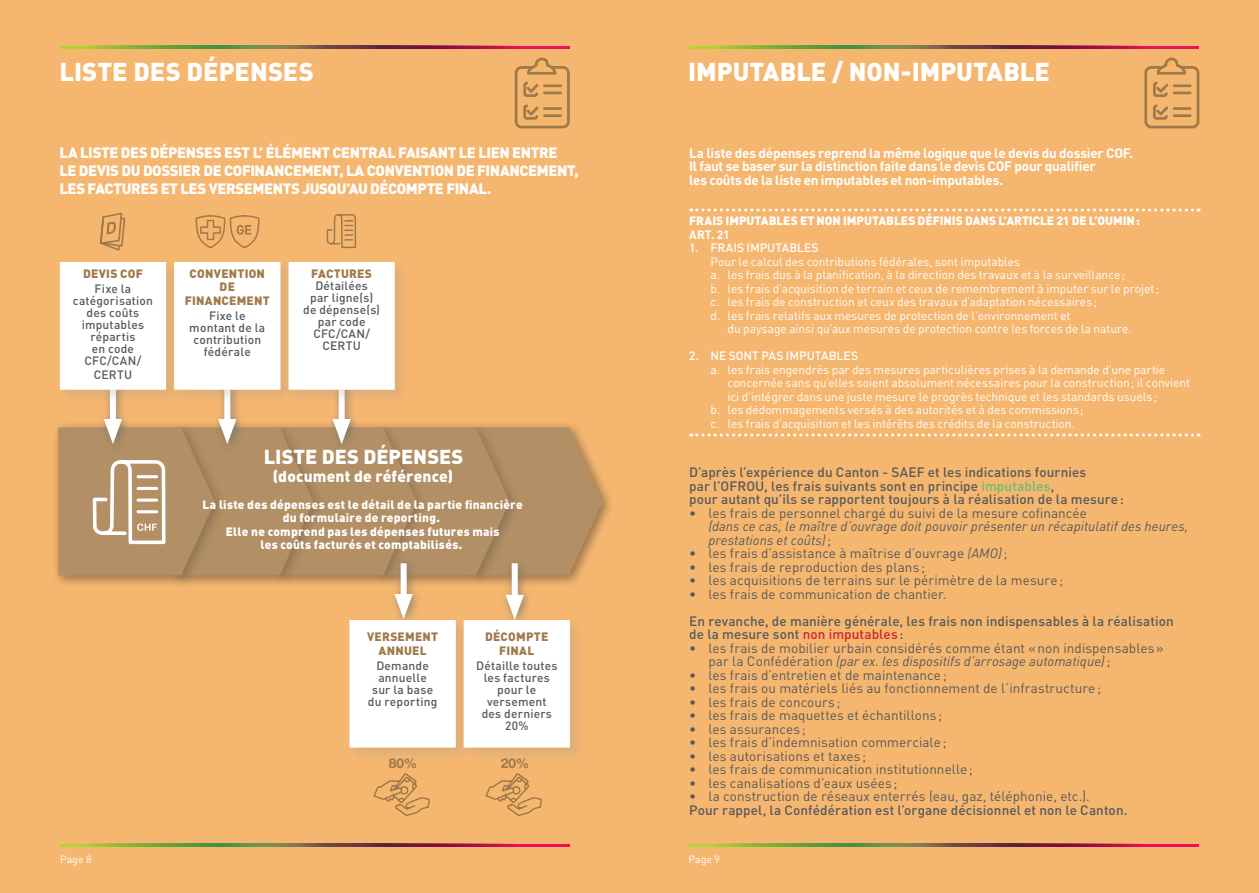
<style>
.page{position:relative;width:1259px;height:893px;background:#f5b770}
.page>*{position:absolute;margin:0;border:0;box-sizing:border-box;transform-origin:0 0}
.GROS_TITRE{font:900 25.5px "DIN";color:#fff}
.GROS_TITRE-2{font:900 19.95px "DIN";color:#fff}
.GROS_TITRE-3{font:900 15.75px "DIN";letter-spacing:.005em;color:#fff}
.TEXTE_BASE{font:900 14.85px/18px "DIN";letter-spacing:-.025em;color:#fff}
.TEXTE_BASE-2{font:13.5px "DIN";letter-spacing:.005em;color:#57585a}
.TEXTE_BASE-3{font:500 13.5px/13.5px "DIN";letter-spacing:.005em;color:#57585a}
.TEXTE_BASE-4{font:italic 13.5px/13.5px "DIN";letter-spacing:.005em;color:#57585a}
.TEXTE_BASE-5{font:700 13.5px/13.5px "DIN";letter-spacing:-.015em;color:#fff}
.t1{font:700 13.5px "Helvetica Rounded LT Std";color:#a07949}
.t2{font:12px/13.5px "DIN";letter-spacing:-.005em;color:#fff}
.TEXTE_BASE-6{font:500 12px/12px "DIN";letter-spacing:.015em;color:#57585a;text-align:center}
.GROS_TITRE-4{font:900 12px/13.5px "DIN";letter-spacing:.015em;color:#fff;text-align:center}
.GROS_TITRE-5{font:900 12px "DIN";letter-spacing:-.005em;color:#fff}
.TEXTE_BASE-7{font:900 12px/13.5px "DIN";letter-spacing:.02em;color:#a07949;text-align:center}
.t3{font:500 12px "DIN";letter-spacing:.005em;color:#fff}
.t4{font:700 12px "DIN";color:#fff}
.t5{font:10.5px "DIN";letter-spacing:.005em;color:#fff}
.s1{font-weight:900;color:#a07949}
.s2{color:#65bf74}
.s3{font-style:normal}
.s4{font-style:italic}
.s5{color:#d1232a}
</style>
<div class="page">
<div style="left:468px;top:421px;width:147px;height:167px;background:#231f20;opacity:.25"></div>
<div style="left:375px;top:421px;width:147px;height:167px;background:#231f20;opacity:.25"></div>
<div style="left:271px;top:421px;width:158px;height:167px;background:#231f20;opacity:.25"></div>
<div style="left:169px;top:421px;width:157px;height:167px;background:#231f20;opacity:.25"></div>
<div style="left:52px;top:421px;width:175px;height:167px;background:#231f20;opacity:.25"></div>
<svg style="left:373px;top:773px;width:57px;height:42px"></svg>
<svg style="left:485px;top:773px;width:57px;height:42px"></svg>
<hr style="left:689px;top:844px;width:270px;height:3px;background:#b3d234">
<hr style="left:929px;top:844px;width:270px;height:3px;background:#ee1059">
<svg style="left:721px;top:844px;width:154px;height:3px"></svg>
<svg style="left:875px;top:844px;width:266px;height:3px"></svg>
<hr style="left:689px;top:46px;width:270px;height:3px;background:#b3d234">
<hr style="left:929px;top:46px;width:270px;height:3px;background:#ee1059">
<svg style="left:721px;top:46px;width:154px;height:3px"></svg>
<svg style="left:875px;top:46px;width:266px;height:3px"></svg>
<svg style="left:691px;top:209px;width:508px;height:3px"></svg>
<svg style="left:691px;top:434px;width:508px;height:3px"></svg>
<hr style="left:60px;top:844px;width:270px;height:3px;background:#b3d234">
<hr style="left:300px;top:844px;width:270px;height:3px;background:#ee1059">
<svg style="left:92px;top:844px;width:154px;height:3px"></svg>
<svg style="left:246px;top:844px;width:266px;height:3px"></svg>
<svg style="left:1144px;top:57px;width:56px;height:72px"></svg>
<div style="left:388px;top:556px;width:35px;height:73px;background:#6c6d70;opacity:.75"></div>
<div style="left:401px;top:563px;width:6px;height:41px;background:#fff"></div>
<svg style="left:394px;top:594px;width:19px;height:23px"></svg>
<div style="left:499px;top:556px;width:35px;height:73px;background:#6c6d70;opacity:.75"></div>
<div style="left:512px;top:563px;width:6px;height:42px;background:#fff"></div>
<svg style="left:505px;top:595px;width:19px;height:22px"></svg>
<div style="left:346px;top:617px;width:125px;height:146px;background:#939397;opacity:.25"></div>
<div style="left:350px;top:621px;width:105px;height:126px;background:#fff"></div>
<div style="left:349px;top:620px;width:107px;height:127px;border:2px solid #fff"></div>
<div style="left:461px;top:617px;width:124px;height:146px;background:#939397;opacity:.25"></div>
<div style="left:464px;top:621px;width:105px;height:126px;background:#fff"></div>
<div style="left:464px;top:620px;width:106px;height:127px;border:2px solid #fff"></div>
<svg style="left:58px;top:45px;width:544px;height:530px"></svg>
<p class="GROS_TITRE" style="left:60px;top:55px;width:256px">LISTE DES DÉPENSES</p>
<p class="GROS_TITRE" style="left:688px;top:55px;width:363px">IMPUTABLE / NON-IMPUTABLE</p>
<p class="TEXTE_BASE" style="left:59px;top:142px;width:521px">LA LISTE DES DÉPENSES EST L’ ÉLÉMENT CENTRAL FAISANT LE LIEN ENTRE<br>LE DEVIS DU DOSSIER DE COFINANCEMENT, LA CONVENTION DE FINANCEMENT,<br>LES FACTURES ET LES VERSEMENTS JUSQU’AU DÉCOMPTE FINAL.</p>
<p class="TEXTE_BASE-7" style="left:83px;top:266px;width:61px">DEVIS COF</p>
<p class="TEXTE_BASE-6" style="left:73px;top:282px;width:82px">Fixe la catégorisation des coûts imputables répartis<br>en code<br>CFC/CAN/</p>
<p class="TEXTE_BASE-6" style="left:94px;top:368px;width:40px">CERTU</p>
<p class="TEXTE_BASE-7" style="left:185px;top:266px;width:86px">CONVENTION<br>DE<br>FINANCEMENT</p>
<p class="TEXTE_BASE-6" style="left:189px;top:309px;width:77px">Fixe le montant de la contribution fédérale</p>
<p class="TEXTE_BASE-6" style="left:303px;top:267px;width:78px"><span class="s1">FACTURES<br></span>Détailées<br>par ligne(s) de dépense(s) par code<br>CFC/CAN/<br>CERTU</p>
<p class="GROS_TITRE-2" style="left:264px;top:443px;width:201px">LISTE DES DÉPENSES</p>
<p class="GROS_TITRE-3" style="left:273px;top:465px;width:182px">(document de référence)</p>
<p class="GROS_TITRE-4" style="left:203px;top:497px;width:322px">La liste des dépenses est le détail de la partie financière du formulaire de reporting.<br>Elle ne comprend pas les dépenses futures mais<br>les coûts facturés et comptabilisés.</p>
<p class="TEXTE_BASE-7" style="left:367px;top:629px;width:73px">VERSEMENT<br>ANNUEL</p>
<p class="TEXTE_BASE-6" style="left:368px;top:659px;width:71px">Demande annuelle sur la base du reporting</p>
<p class="t1" style="left:388px;top:755px;width:30px">80%</p>
<p class="TEXTE_BASE-7" style="left:485px;top:629px;width:65px">DÉCOMPTE<br>FINAL</p>
<p class="TEXTE_BASE-6" style="left:476px;top:659px;width:83px">Détaille toutes les factures pour le versement des derniers<br>20%</p>
<p class="t1" style="left:501px;top:755px;width:30px">20%</p>
<p class="t5" style="left:60px;top:852px;width:33px">Page 8</p>
<p class="TEXTE_BASE-5" style="left:689px;top:145px;width:446px">La liste des dépenses reprend la même logique que le devis du dossier COF.</p>
<p class="TEXTE_BASE-5" style="left:689px;top:159px;width:408px">Il faut se baser sur la distinction faite dans le devis COF pour qualifier les coûts de la liste en imputables et non-imputables.</p>
<p class="GROS_TITRE-5" style="left:689px;top:213px;width:452px">FRAIS IMPUTABLES ET NON IMPUTABLES DÉFINIS DANS L’ARTICLE 21 DE L’OUMIN:</p>
<p class="t4" style="left:689px;top:226px;width:42px">ART. 21</p>
<p class="t3" style="left:689px;top:240px;width:131px">1. FRAIS IMPUTABLES</p>
<p class="t2" style="left:710px;top:254px;width:311px">Pour le calcul des contributions fédérales, sont imputables</p>
<p class="t2" style="left:710px;top:268px;width:416px">a. les frais dus à la planification, à la direction des travaux et à la surveillance;</p>
<p class="t2" style="left:710px;top:281px;width:450px">b. les frais d’acquisition de terrain et ceux de remembrement à imputer sur le projet;</p>
<p class="t2" style="left:710px;top:295px;width:388px">c. les frais de construction et ceux des travaux d’adaptation nécessaires;</p>
<p class="t2" style="left:727px;top:308px;width:406px;text-indent:-17px">d. les frais relatifs aux mesures de protection de l’environnement et<br>du paysage ainsi qu’aux mesures de protection contre les forces de la nature.</p>
<p class="t3" style="left:689px;top:348px;width:170px">2. NE SONT PAS IMPUTABLES</p>
<p class="t2" style="left:727px;top:362px;width:464px;text-indent:-17px">a. les frais engendrés par des mesures particulières prises à la demande d’une partie concernée sans qu’elles soient absolument nécessaires pour la construction; il convient ici d’intégrer dans une juste mesure le progrès technique et les standards usuels;</p>
<p class="t2" style="left:710px;top:403px;width:374px">b. les dédommagements versés à des autorités et à des commissions;</p>
<p class="t2" style="left:710px;top:416px;width:366px">c. les frais d’acquisition et les intérêts des crédits de la construction.</p>
<p class="TEXTE_BASE-3" style="left:689px;top:465px;width:436px">D’après l’expérience du Canton - SAEF et les indications fournies<br>par l’OFROU, les frais suivants sont en principe <span class="s2">imputables</span>,<br>pour autant qu’ils se rapportent toujours à la réalisation de la mesure:</p>
<p class="TEXTE_BASE-4" style="left:708px;top:506px;width:481px;text-indent:-19px"><span class="s3">• les frais de personnel chargé du suivi de la mesure cofinancée<br></span>(dans ce cas, le maître d’ouvrage doit pouvoir présenter un récapitulatif des heures, prestations et coûts)<span class="s3">;</span></p>
<p class="TEXTE_BASE-2" style="left:689px;top:545px;width:320px">• les frais d’assistance à maîtrise d’ouvrage <span class="s4">(AMO)</span>;</p>
<p class="TEXTE_BASE-2" style="left:689px;top:558px;width:237px">• les frais de reproduction des plans ;</p>
<p class="TEXTE_BASE-2" style="left:689px;top:572px;width:375px">• les acquisitions de terrains sur le périmètre de la mesure;</p>
<p class="TEXTE_BASE-2" style="left:689px;top:585px;width:259px">• les frais de communication de chantier.</p>
<p class="TEXTE_BASE-3" style="left:689px;top:613px;width:486px">En revanche, de manière générale, les frais non indispensables à la réalisation de la mesure sont <span class="s5">non imputables</span> :</p>
<p class="TEXTE_BASE-2" style="left:689px;top:639px;width:476px">• les frais de mobilier urbain considérés comme étant «non indispensables»</p>
<p class="TEXTE_BASE-4" style="left:708px;top:654px;width:403px"><span class="s3">par la Confédération</span> (par ex. les dispositifs d’arrosage automatique)<span class="s3">;</span></p>
<p class="TEXTE_BASE-2" style="left:689px;top:666px;width:259px">• les frais d’entretien et de maintenance;</p>
<p class="TEXTE_BASE-2" style="left:689px;top:680px;width:413px">• les frais ou matériels liés au fonctionnement de l’infrastructure;</p>
<p class="TEXTE_BASE-2" style="left:689px;top:693px;width:153px">• les frais de concours ;</p>
<p class="TEXTE_BASE-2" style="left:689px;top:707px;width:254px">• les frais de maquettes et échantillons ;</p>
<p class="TEXTE_BASE-2" style="left:689px;top:720px;width:118px">• les assurances ;</p>
<p class="TEXTE_BASE-2" style="left:689px;top:734px;width:259px">• les frais d’indemnisation commerciale;</p>
<p class="TEXTE_BASE-2" style="left:689px;top:747px;width:178px">• les autorisations et taxes ;</p>
<p class="TEXTE_BASE-2" style="left:689px;top:761px;width:285px">• les frais de communication institutionnelle;</p>
<p class="TEXTE_BASE-2" style="left:689px;top:774px;width:210px">• les canalisations d’eaux usées ;</p>
<p class="TEXTE_BASE-2" style="left:689px;top:788px;width:402px">• la construction de réseaux enterrés (eau, gaz, téléphonie, etc.).</p>
<p class="TEXTE_BASE-3" style="left:689px;top:802px;width:440px">Pour rappel, la Confédération est l’organe décisionnel et non le Canton.</p>
<p class="t5" style="left:688px;top:852px;width:33px">Page 9</p>
</div>
